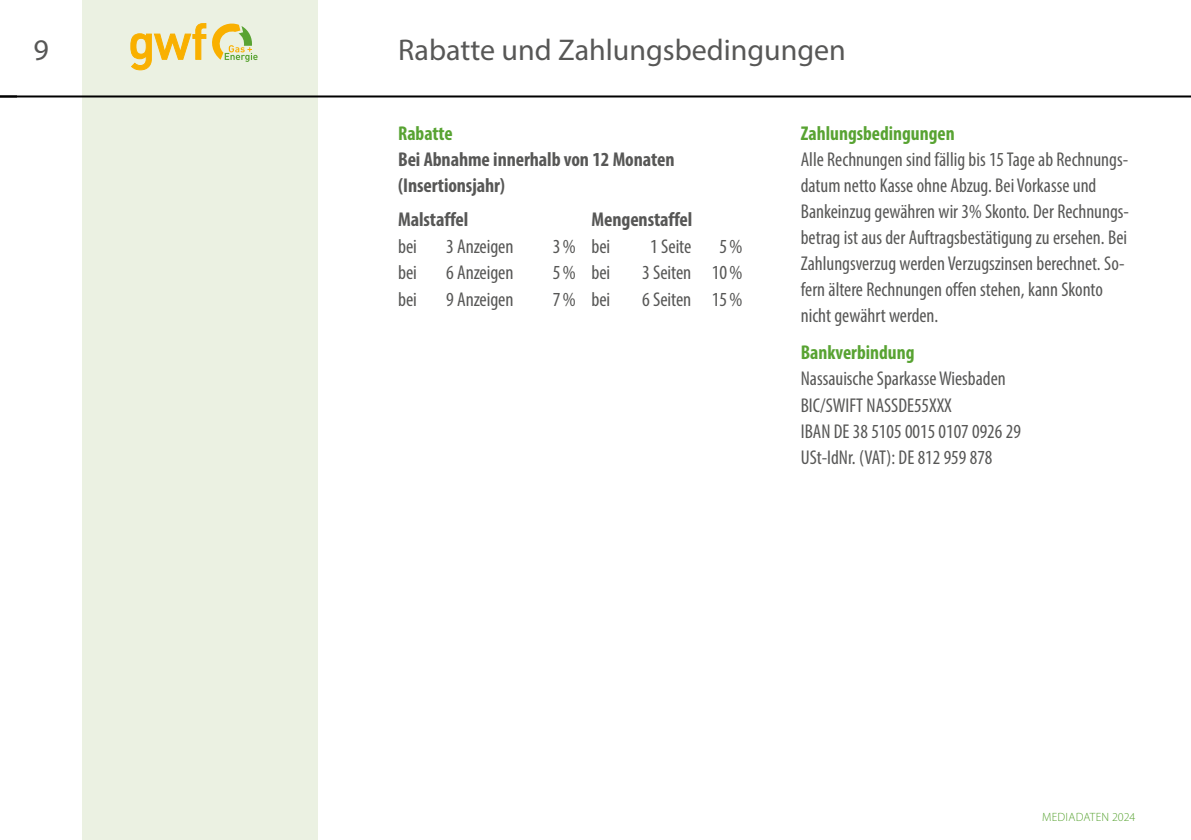
<style>
.page{position:relative;width:1191px;height:840px;background:#fff}
.page>*{position:absolute;margin:0;border:0;box-sizing:border-box;transform-origin:0 0}
.t1{font:30px "Myriad Pro";color:#575756}
.Text_ohne_Einzug{font:condensed 20px/26px "Myriad Pro";color:#575756}
.Text_ohne_Einzug-2{font:700 condensed 20px/26px "Myriad Pro";letter-spacing:-.005em;color:#575756}
.Text_ohne_Einzug-3{font:700 condensed 20px "Myriad Pro";color:#58a332}
.t2{font:300 12px "Myriad Pro";letter-spacing:.02em;color:#58a332}
.s1{color:#58a332}
.s2{font-weight:700;color:#58a332}
</style>
<div class="page">
<div style="left:82px;top:0;width:236px;height:839px;background:#ebf1e2"></div>
<hr style="left:0;top:95px;width:1191px;height:2px;background:#000">
<svg style="left:131px;top:23px;width:127px;height:47px"></svg>
<h1 class="t1" style="left:33px;top:31px;width:17px">9</h1>
<p class="t1" style="left:398px;top:31px;width:449px">Rabatte und Zahlungsbedingungen</p>
<p class="Text_ohne_Einzug-2" style="left:398px;top:120px;width:278px"><span class="s1">Rabatte<br></span>Bei Abnahme innerhalb von 12 Monaten (Insertionsjahr)</p>
<p class="Text_ohne_Einzug-2" style="left:398px;top:206px;width:72px">Malstaffel</p>
<p class="Text_ohne_Einzug-2" style="left:591px;top:206px;width:102px">Mengenstaffel</p>
<p class="Text_ohne_Einzug" style="left:398px;top:233px;width:20px">bei</p>
<p class="Text_ohne_Einzug" style="left:446px;top:233px;width:69px">3 Anzeigen</p>
<p class="Text_ohne_Einzug" style="left:553px;top:233px;width:24px">3%</p>
<p class="Text_ohne_Einzug" style="left:591px;top:233px;width:20px">bei</p>
<p class="Text_ohne_Einzug" style="left:650px;top:233px;width:43px">1 Seite</p>
<p class="Text_ohne_Einzug" style="left:719px;top:233px;width:24px">5%</p>
<p class="Text_ohne_Einzug" style="left:398px;top:259px;width:20px">bei</p>
<p class="Text_ohne_Einzug" style="left:446px;top:259px;width:69px">6 Anzeigen</p>
<p class="Text_ohne_Einzug" style="left:553px;top:259px;width:24px">5%</p>
<p class="Text_ohne_Einzug" style="left:591px;top:259px;width:20px">bei</p>
<p class="Text_ohne_Einzug" style="left:642px;top:259px;width:51px">3 Seiten</p>
<p class="Text_ohne_Einzug" style="left:712px;top:259px;width:32px">10%</p>
<p class="Text_ohne_Einzug" style="left:398px;top:285px;width:20px">bei</p>
<p class="Text_ohne_Einzug" style="left:446px;top:285px;width:69px">9 Anzeigen</p>
<p class="Text_ohne_Einzug" style="left:553px;top:285px;width:24px">7%</p>
<p class="Text_ohne_Einzug" style="left:591px;top:285px;width:20px">bei</p>
<p class="Text_ohne_Einzug" style="left:642px;top:285px;width:51px">6 Seiten</p>
<p class="Text_ohne_Einzug" style="left:712px;top:285px;width:32px">15%</p>
<p class="Text_ohne_Einzug" style="left:801px;top:120px;width:330px"><span class="s2">Zahlungsbedingungen<br></span>Alle Rechnungen sind fällig bis 15 Tage ab Rechnungs&shy;datum netto Kasse ohne Abzug. Bei Vorkasse und Bankeinzug gewähren wir 3% Skonto. Der Rechnungs&shy;betrag ist aus der Auftragsbestätigung zu ersehen. Bei Zahlungsverzug werden Verzugszinsen berechnet. So&shy;fern ältere Rechnungen offen stehen, kann Skonto nicht gewährt werden.</p>
<p class="Text_ohne_Einzug-3" style="left:801px;top:340px;width:115px">Bankverbindung</p>
<p class="Text_ohne_Einzug" style="left:801px;top:365px;width:222px">Nassauische Sparkasse Wiesbaden<br>BIC/SWIFT NASSDE55XXX<br>IBAN DE 38 5105 0015 0107 0926 29<br>USt-IdNr. (VAT): DE 812 959 878</p>
<p class="t2" style="left:1042px;top:808px;width:95px">MEDIADATEN 2024</p>
</div>
